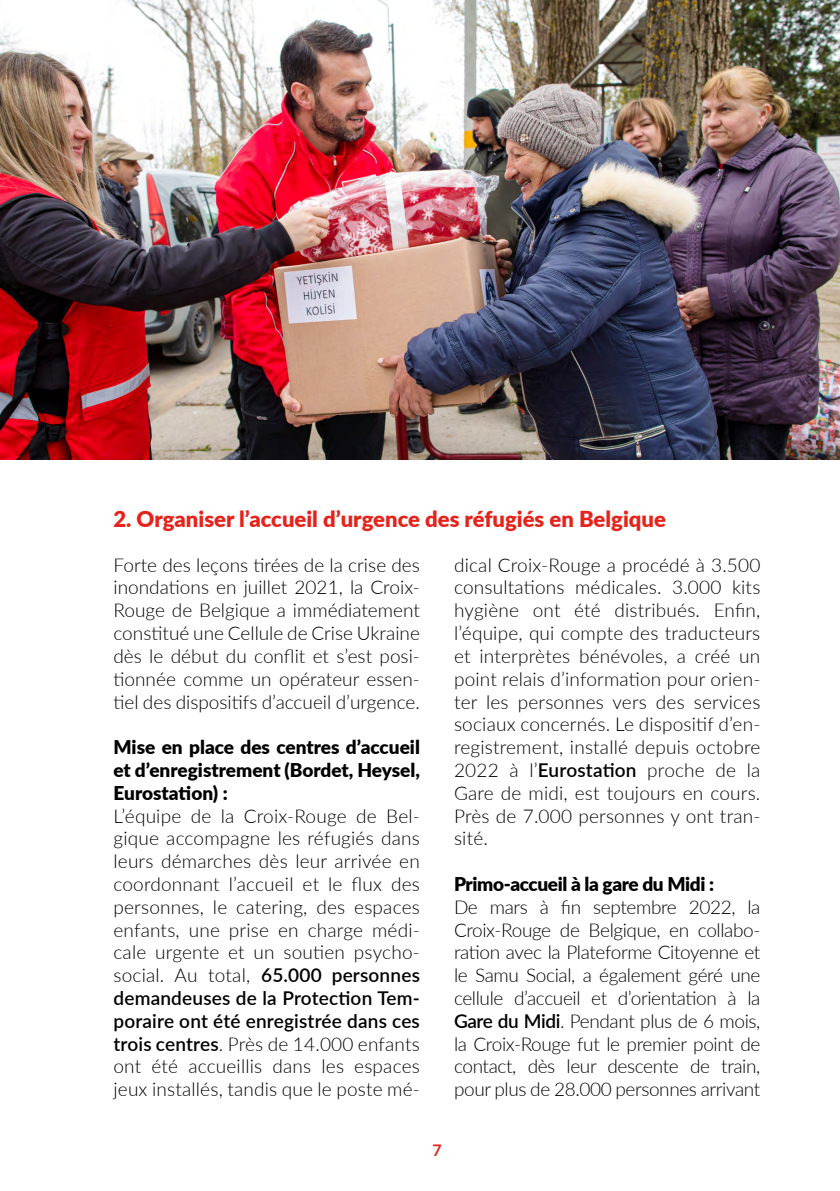
<style>
.page{position:relative;width:840px;height:1191px;background:#fff}
.page>*{position:absolute;margin:0;border:0;box-sizing:border-box;transform-origin:0 0}
.t1{font:900 22px "Lato";color:#e5231b}
.t2{font:300 19px/22.8px "Lato";color:#000;text-align:justify}
.t3{font:900 19px/22.8px "Lato";letter-spacing:-.005em;color:#000;text-align:justify}
.t4{font:700 16px "Lato";color:#e5231b}
.s1{font-weight:600}
</style>
<div class="page">
<img style="left:0;top:0;width:839px;height:459px">
<p class="t1" style="left:113px;top:502px;width:553px">2. Organiser l’accueil d’urgence des réfugiés en Belgique</p>
<p class="t2" style="left:113px;top:553px;width:308px">Forte des leçons tirées de la crise des inondations en juillet 2021, la Croix-Rouge de Belgique a immédiatement constitué une Cellule de Crise Ukraine dès le début du conflit et s’est posi&shy;tionnée comme un opérateur essen&shy;tiel des dispositifs d’accueil d’urgence.</p>
<p class="t3" style="left:113px;top:735px;width:308px">Mise en place des centres d’accueil et d’enregistrement (Bordet, Heysel, Eurostation) :</p>
<p class="t2" style="left:113px;top:803px;width:308px">L’équipe de la Croix-Rouge de Bel&shy;gique accompagne les réfugiés dans leurs démarches dès leur arrivée en coordonnant l’accueil et le flux des personnes, le catering, des espaces enfants, une prise en charge médi&shy;cale urgente et un soutien psycho&shy;social. Au total, <span class="s1">65.000 personnes demandeuses de la Protection Tem&shy;poraire ont été enregistrée dans ces trois centres</span>. Près de 14.000 enfants ont été accueillis dans les espaces jeux installés, tandis que le poste mé-</p>
<p class="t2" style="left:454px;top:553px;width:308px">dical Croix-Rouge a procédé à 3.500 consultations médicales. 3.000 kits hygiène ont été distribués. Enfin, l’équipe, qui compte des traducteurs et interprètes bénévoles, a créé un point relais d’information pour orien&shy;ter les personnes vers des services sociaux concernés. Le dispositif d’en&shy;registrement, installé depuis octobre 2022 à l’<span class="s1">Eurostation</span> proche de la Gare de midi, est toujours en cours.<br>Près de 7.000 personnes y ont tran&shy;sité.</p>
<p class="t3" style="left:454px;top:871px;width:261px">Primo-accueil à la gare du Midi :</p>
<p class="t2" style="left:454px;top:895px;width:308px">De mars à fin septembre 2022, la Croix-Rouge de Belgique, en collabo&shy;ration avec la Plateforme Citoyenne et le Samu Social, a également géré une cellule d’accueil et d’orientation à la <span class="s1">Gare du Midi</span>. Pendant plus de 6 mois, la Croix-Rouge fut le premier point de contact, dès leur descente de train, pour plus de 28.000 personnes arrivant</p>
<p class="t4" style="left:432px;top:1138px;width:11px">7</p>
</div>
